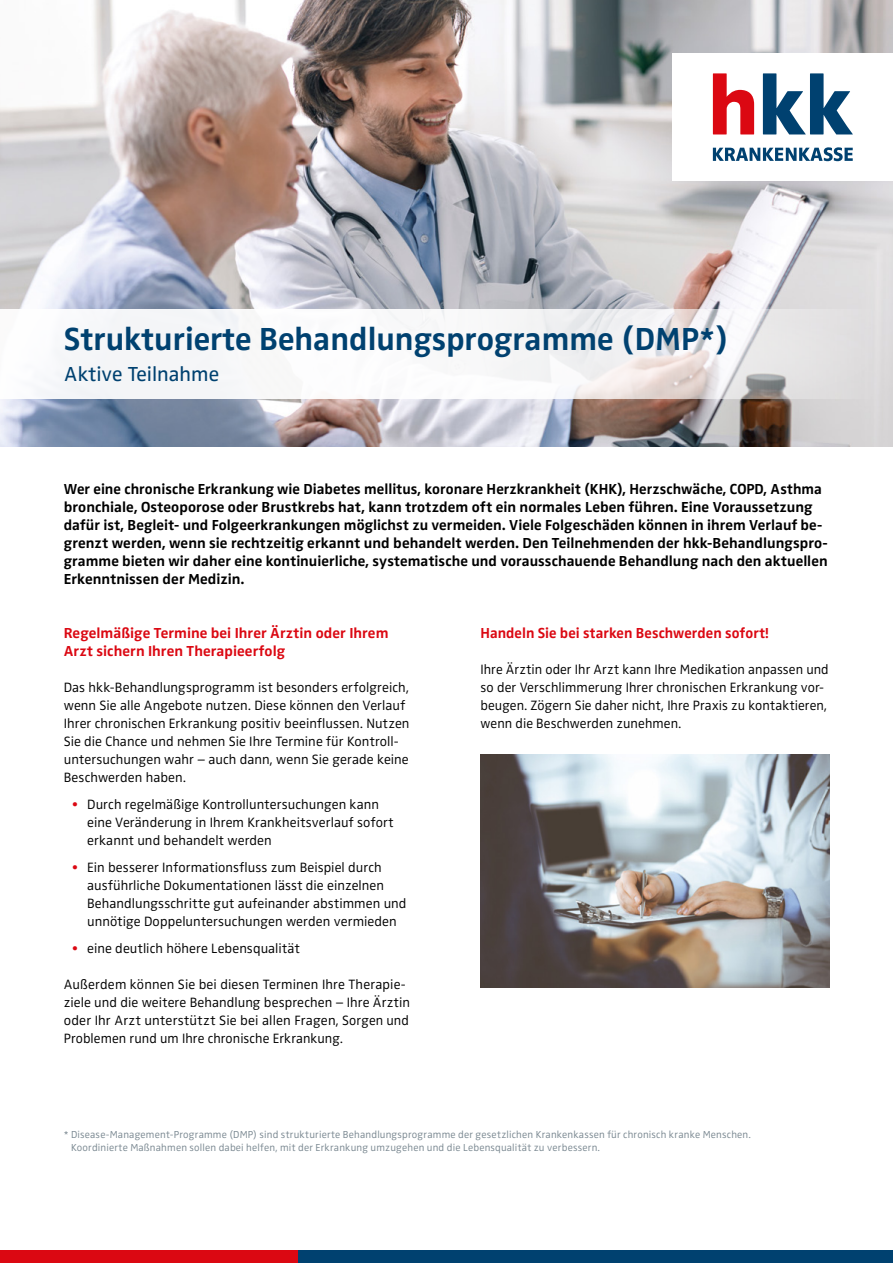
<style>
.page{position:relative;width:893px;height:1263px;background:#fff}
.page>*{position:absolute;margin:0;border:0;box-sizing:border-box;transform-origin:0 0}
.t1{font:700 33px "Zwo Pro";color:#004170}
.t2{font:21px "Zwo Pro";color:#004170}
.Intro{font:700 15px/18px "Zwo Pro";letter-spacing:.005em;color:#000}
.Subline{font:700 15px/18px "Zwo Pro";letter-spacing:.005em;color:#db0812}
.Copy{font:700 15px "Zwo Pro";letter-spacing:.005em;color:#db0812}
.Copy-2{font:300 13.95px/18px "Zwo Pro";letter-spacing:.005em;color:#000}
.Aufzählung{font:300 13.95px/18px "Zwo Pro";letter-spacing:.005em;color:#000}
.Fussnote{font:300 10.5px/12.6px "Zwo Pro";letter-spacing:.015em;color:#7a8891}
.s1{color:#db0812}
</style>
<div class="page">
<div style="left:298px;top:1250px;width:595px;height:13px;background:#004170"></div>
<div style="left:0;top:1250px;width:298px;height:13px;background:#db0812"></div>
<img style="left:0;top:0;width:893px;height:446px">
<svg style="left:488px;top:312px;width:399px;height:92px"></svg>
<svg style="left:0;top:309px;width:874px;height:90px;fill:#f5f6f7"></svg>
<div style="left:673px;top:53px;width:220px;height:128px;background:#fff"></div>
<svg style="left:713px;top:73px;width:41px;height:61px"></svg>
<svg style="left:763px;top:73px;width:90px;height:61px"></svg>
<svg style="left:713px;top:147px;width:140px;height:14px"></svg>
<img style="left:480px;top:755px;width:349px;height:232px">
<p class="t1" style="left:64px;top:313px;width:666px">Strukturierte Behandlungsprogramme (DMP*)</p>
<p class="t2" style="left:64px;top:358px;width:156px">Aktive Teilnahme</p>
<p class="Intro" style="left:64px;top:479px;width:765px">Wer eine chronische Erkrankung wie Diabetes mellitus, koronare Herzkrankheit (KHK), Herzschwäche, COPD, Asthma bronchiale, Osteoporose oder Brustkrebs hat, kann trotzdem oft ein normales Leben führen. Eine Voraussetzung dafür ist, Begleit- und Folgeerkrankungen möglichst zu vermeiden. Viele Folgeschäden können in ihrem Verlauf be&shy;grenzt werden, wenn sie rechtzeitig erkannt und behandelt werden. Den Teilnehmenden der hkk-Behandlungspro&shy;gramme bieten wir daher eine kontinuierliche, systematische und vorausschauende Behandlung nach den aktuellen Erkenntnissen der Medizin.</p>
<p class="Subline" style="left:64px;top:623px;width:326px">Regelmäßige Termine bei Ihrer Ärztin oder Ihrem<br>Arzt sichern Ihren Therapieerfolg</p>
<p class="Copy-2" style="left:64px;top:677px;width:347px">Das hkk-Behandlungsprogramm ist besonders erfolgreich, wenn Sie alle Angebote nutzen. Diese können den Verlauf Ihrer chronischen Erkrankung positiv beeinflussen. Nutzen Sie die Chance und nehmen Sie Ihre Termine für Kontroll&shy;untersuchungen wahr – auch dann, wenn Sie gerade keine Beschwerden haben.</p>
<p class="Copy-2" style="left:87px;top:794px;width:308px;text-indent:-15px"><span class="s1">•</span> Durch regelmäßige Kontrolluntersuchungen kann eine Veränderung in Ihrem Krankheitsverlauf sofort erkannt und behandelt werden</p>
<p class="Copy-2" style="left:87px;top:857px;width:321px;text-indent:-15px"><span class="s1">•</span> Ein besserer Informationsfluss zum Beispiel durch ausführliche Dokumentationen lässt die einzelnen Behandlungsschritte gut aufeinander abstimmen und unnötige Doppeluntersuchungen werden vermieden</p>
<p class="Copy-2" style="left:72px;top:938px;width:229px"><span class="s1">•</span> eine deutlich höhere Lebensqualität</p>
<p class="Copy-2" style="left:64px;top:974px;width:348px">Außerdem können Sie bei diesen Terminen Ihre Therapie&shy;ziele und die weitere Behandlung besprechen – Ihre Ärztin oder Ihr Arzt unterstützt Sie bei allen Fragen, Sorgen und Problemen rund um Ihre chronische Erkrankung.</p>
<p class="Copy" style="left:480px;top:621px;width:290px">Handeln Sie bei starken Beschwerden sofort!</p>
<p class="Aufzählung" style="left:480px;top:659px;width:350px">Ihre Ärztin oder Ihr Arzt kann Ihre Medikation anpassen und so der Verschlimmerung Ihrer chronischen Erkrankung vor&shy;beugen. Zögern Sie daher nicht, Ihre Praxis zu kontaktieren, wenn die Beschwerden zunehmen.</p>
<p class="Fussnote" style="left:71px;top:1128px;width:681px;text-indent:-7px">* Disease-Management-Programme (DMP) sind strukturierte Behandlungsprogramme der gesetzlichen Krankenkassen für chronisch kranke Menschen.<br>Koordinierte Maßnahmen sollen dabei helfen, mit der Erkrankung umzugehen und die Lebensqualität zu verbessern.</p>
</div>
